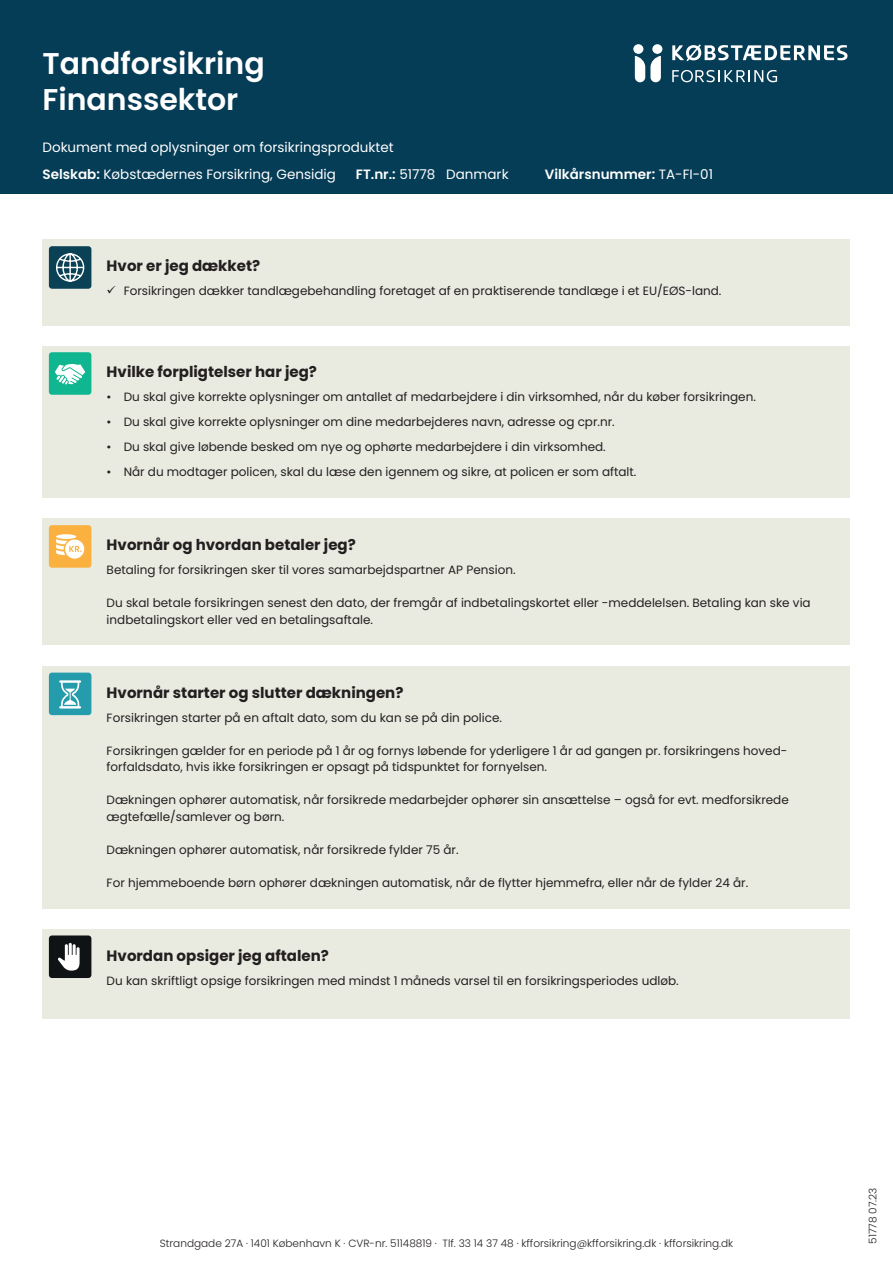
<style>
.page{position:relative;width:893px;height:1263px;background:#fff}
.page>*{position:absolute;margin:0;border:0;box-sizing:border-box;transform-origin:0 0}
.t1{font:600 30px/36px "Poppins";color:#fff}
.Mellemrubrik{font:700 15px "Poppins";color:#231f20}
.t2{font:13.5px "Poppins";color:#fff}
.t3{font:600 13.5px "Poppins";color:#fff}
.Brødtekst{font:12px/16.5px "Poppins";color:#231f20}
.t4{font:300 10.5px "Poppins";color:#231f20}
.s1{font-weight:600}
.s2{font-weight:400}
</style>
<div class="page">
<div style="left:0;top:0;width:893px;height:193px;background:#053c56"></div>
<svg style="left:672px;top:70px;width:105px;height:12px"></svg>
<svg style="left:672px;top:44px;width:175px;height:17px"></svg>
<div style="left:652px;top:44px;width:10px;height:10px;background:#fff;border-radius:50%"></div>
<div style="left:633px;top:44px;width:10px;height:10px;background:#fff;border-radius:50%"></div>
<svg style="left:635px;top:56px;width:26px;height:26px"></svg>
<div style="left:43px;top:240px;width:807px;height:86px;background:#e9eae0"></div>
<div style="left:43px;top:346px;width:807px;height:151px;background:#e9eae0"></div>
<div style="left:43px;top:519px;width:807px;height:126px;background:#e9eae0"></div>
<div style="left:49px;top:246px;width:42px;height:43px;background:#0b4154;border-radius:3px"></div>
<svg style="left:56px;top:253px;width:29px;height:29px"></svg>
<div style="left:49px;top:352px;width:42px;height:43px;background:#0fb68f;border-radius:3px"></div>
<svg style="left:55px;top:364px;width:30px;height:21px"></svg>
<div style="left:49px;top:525px;width:42px;height:43px;background:#fbb13f;border-radius:3px"></div>
<div style="left:56px;top:534px;width:20px;height:5px;background:#fff;border-radius:50%"></div>
<svg style="left:65px;top:539px;width:19px;height:20px"></svg>
<svg style="left:56px;top:539px;width:26px;height:16px"></svg>
<div style="left:43px;top:666px;width:807px;height:243px;background:#e9eae0"></div>
<div style="left:43px;top:929px;width:807px;height:89px;background:#e9eae0"></div>
<div style="left:49px;top:673px;width:42px;height:42px;background:#259cac;border-radius:3px"></div>
<svg style="left:59px;top:680px;width:22px;height:28px"></svg>
<div style="left:49px;top:935px;width:42px;height:43px;background:#101315;border-radius:3px"></div>
<svg style="left:58px;top:943px;width:22px;height:27px"></svg>
<h1 class="t1" style="left:43px;top:46px;width:224px">Tandforsikring<br>Finanssektor</h1>
<p class="t2" style="left:43px;top:139px;width:353px">Dokument med oplysninger om forsikringsproduktet</p>
<p class="t2" style="left:43px;top:167px;width:295px"><span class="s1">Selskab:</span> Købstædernes Forsikring, Gensidig</p>
<p class="t2" style="left:356px;top:167px;width:154px"><span class="s1">FT.nr.:</span> 51778 Danmark</p>
<p class="t3" style="left:545px;top:167px;width:170px">Vilkårsnummer: <span class="s2">TA-FI-01</span></p>
<p class="Mellemrubrik" style="left:107px;top:257px;width:155px">Hvor er jeg dækket?</p>
<p class="Brødtekst" style="left:124px;top:283px;width:599px">Forsikringen dækker tandlægebehandling foretaget af en praktiserende tandlæge i et EU/EØS-land.</p>
<p class="Mellemrubrik" style="left:107px;top:363px;width:212px">Hvilke forpligtelser har jeg?</p>
<p class="Brødtekst" style="left:107px;top:389px;width:651px">• Du skal give korrekte oplysninger om antallet af medarbejdere i din virksomhed, når du køber forsikringen.</p>
<p class="Brødtekst" style="left:107px;top:414px;width:510px">• Du skal give korrekte oplysninger om dine medarbejderes navn, adresse og cpr.nr.</p>
<p class="Brødtekst" style="left:107px;top:439px;width:501px">• Du skal give løbende besked om nye og ophørte medarbejdere i din virksomhed.</p>
<p class="Brødtekst" style="left:107px;top:464px;width:531px">• Når du modtager policen, skal du læse den igennem og sikre, at policen er som aftalt.</p>
<p class="Mellemrubrik" style="left:107px;top:536px;width:251px">Hvornår og hvordan betaler jeg?</p>
<p class="Brødtekst" style="left:107px;top:562px;width:410px">Betaling for forsikringen sker til vores samarbejdspartner AP Pension.</p>
<p class="Brødtekst" style="left:107px;top:595px;width:706px">Du skal betale forsikringen senest den dato, der fremgår af indbetalingskortet eller -meddelelsen. Betaling kan ske via indbetalingskort eller ved en betalingsaftale.</p>
<p class="Mellemrubrik" style="left:107px;top:684px;width:298px">Hvornår starter og slutter dækningen?</p>
<p class="Brødtekst" style="left:107px;top:709px;width:397px">Forsikringen starter på en aftalt dato, som du kan se på din police.</p>
<p class="Brødtekst" style="left:107px;top:742px;width:682px">Forsikringen gælder for en periode på 1 år og fornys løbende for yderligere 1 år ad gangen pr. forsikringens hoved&shy;forfaldsdato, hvis ikke forsikringen er opsagt på tidspunktet for fornyelsen.</p>
<p class="Brødtekst" style="left:107px;top:792px;width:684px">Dækningen ophører automatisk, når forsikrede medarbejder ophører sin ansættelse – også for evt. medforsikrede</p>
<p class="Brødtekst" style="left:107px;top:808px;width:179px">ægtefælle/samlever og børn.</p>
<p class="Brødtekst" style="left:107px;top:841px;width:353px">Dækningen ophører automatisk, når forsikrede fylder 75 år.</p>
<p class="Brødtekst" style="left:107px;top:874px;width:643px">For hjemmeboende børn ophører dækningen automatisk, når de flytter hjemmefra, eller når de fylder 24 år.</p>
<p class="Mellemrubrik" style="left:107px;top:947px;width:224px">Hvordan opsiger jeg aftalen?</p>
<p class="Brødtekst" style="left:107px;top:972px;width:574px">Du kan skriftligt opsige forsikringen med mindst 1 måneds varsel til en forsikringsperiodes udløb.</p>
<p class="t4" style="left:160px;top:1237px;width:575px">Strandgade 27A · 1401 København K · CVR-nr. 51148819 · Tlf. 33 14 37 48 · kfforsikring@kfforsikring.dk · kfforsikring.dk</p>
<p class="t4" style="left:867px;top:1244px;width:58px;rotate:-90deg">51778 07.23</p>
</div>
